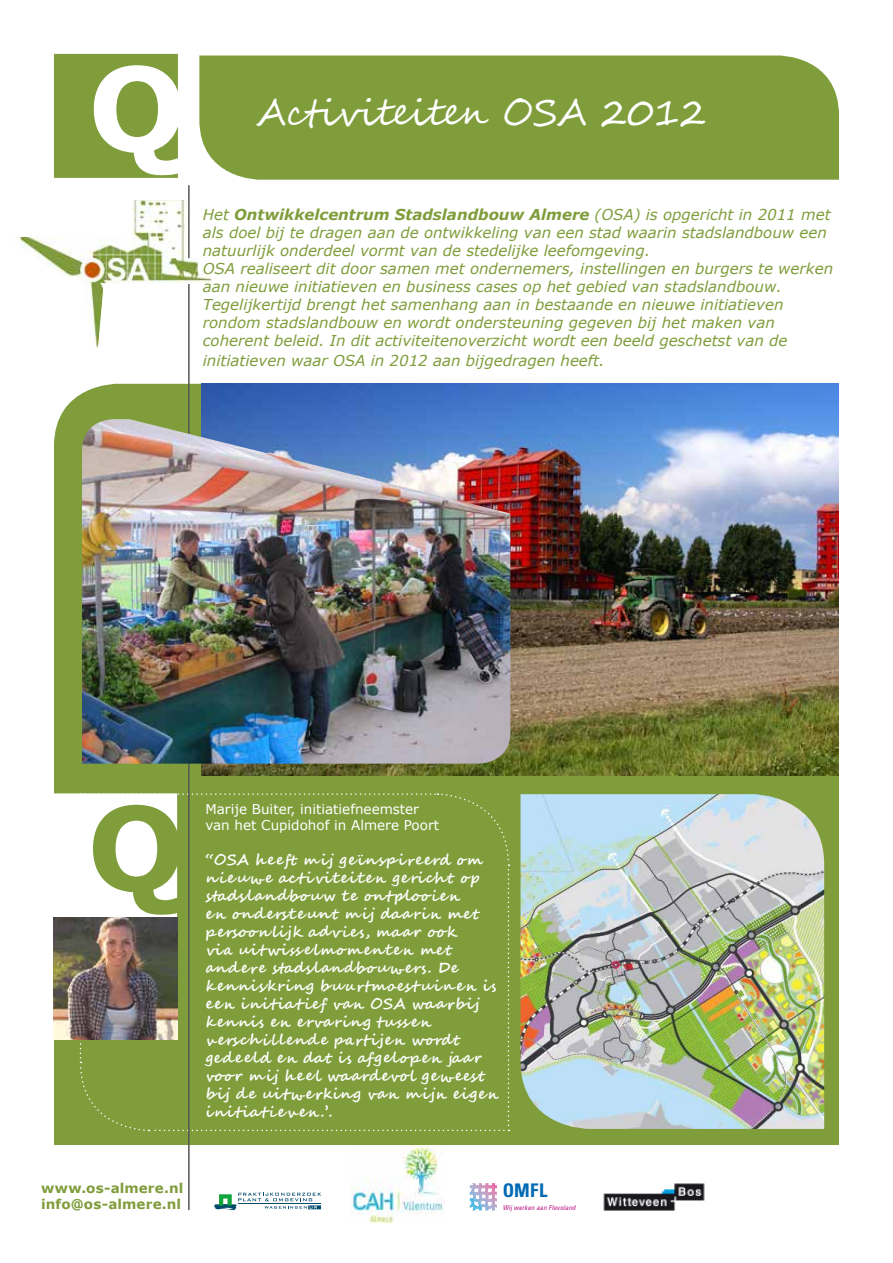
<style>
.page{position:relative;width:893px;height:1263px;background:#fff}
.page>*{position:absolute;margin:0;border:0;box-sizing:border-box;transform-origin:0 0}
.t1{font:36px "Segoe Script";color:#fff}
.t2{font:700 condensed 18.75px "Univers LT Std";color:#0069b4}
.t3{font:italic 15px/18px "Verdana";color:#7f9d3b}
.t4{font:700 15px/18px "Segoe Script";letter-spacing:.08em;color:#fff}
.t5{font:13.5px/16.2px "Verdana";color:#fff}
.t6{font:700 13.5px/16.2px "Verdana";letter-spacing:.01em;color:#7f9d3b}
.t7{font:italic condensed 6.75px "Univers LT Std";letter-spacing:.025em;color:#b80e80}
.s1{font-weight:700}
</style>
<div class="page">
<img style="left:350px;top:1145px;width:95px;height:78px">
<div style="left:199px;top:56px;width:640px;height:124px;background:#7f9d3b"></div>
<div style="left:54px;top:384px;width:785px;height:761px;background:#7f9d3b"></div>
<img style="left:202px;top:384px;width:637px;height:392px">
<svg style="left:54px;top:54px;width:124px;height:124px"></svg>
<img style="left:520px;top:794px;width:304px;height:335px">
<svg style="left:54px;top:793px;width:456px;height:339px;background:#88a44a"></svg>
<hr style="left:188px;top:185px;width:2px;height:1025px;background:#575756">
<img style="left:603px;top:1183px;width:102px;height:28px">
<svg style="left:214px;top:1193px;width:107px;height:17px"></svg>
<svg style="left:470px;top:1183px;width:27px;height:27px"></svg>
<svg style="left:19px;top:199px;width:193px;height:152px"></svg>
<img style="left:82px;top:419px;width:428px;height:345px">
<img style="left:53px;top:917px;width:124px;height:123px">
<h1 class="t1" style="left:256px;top:83px;width:451px">Activiteiten OSA 2012</h1>
<p class="t3" style="left:203px;top:205px;width:632px">Het <span class="s1">Ontwikkelcentrum Stadslandbouw Almere</span> (OSA) is opgericht in 2011 met als doel bij te dragen aan de ontwikkeling van een stad waarin stadslandbouw een natuurlijk onderdeel vormt van de stedelijke leefomgeving.<br>OSA realiseert dit door samen met ondernemers, instellingen en burgers te werken aan nieuwe initiatieven en business cases op het gebied van stadslandbouw.<br>Tegelijkertijd brengt het samenhang aan in bestaande en nieuwe initiatieven rondom stadslandbouw en wordt ondersteuning gegeven bij het maken van coherent beleid. In dit activiteitenoverzicht wordt een beeld geschetst van de</p>
<p class="t3" style="left:203px;top:351px;width:403px">initiatieven waar OSA in 2012 aan bijgedragen heeft.</p>
<p class="t5" style="left:205px;top:801px;width:235px">Marije Buiter, initiatiefneemster van het Cupidohof in Almere Poort</p>
<p class="t4" style="left:205px;top:851px;width:295px">“OSA heeft mij geïnspireerd om nieuwe activiteiten gericht op stadslandbouw te ontplooien<br>en ondersteunt mij daarin met persoonlijk advies, maar ook<br>via uitwisselmomenten met andere stadslandbouwers. De kenniskring buurtmoestuinen is een initiatief van OSA waarbij kennis en ervaring tussen<br>v erschillende partijen wordt gedeeld en dat is afgelopen jaar voor mij heel waardevol geweest bij de uitwerking van mijn eigen initiatiev en.’.</p>
<p class="t6" style="left:41px;top:1179px;width:144px">www.os-almere.nl info@os-almere.nl</p>
<p class="t2" style="left:503px;top:1179px;width:46px">OMFL</p>
<p class="t7" style="left:503px;top:1204px;width:74px">Wij werken aan Flevoland</p>
</div>
